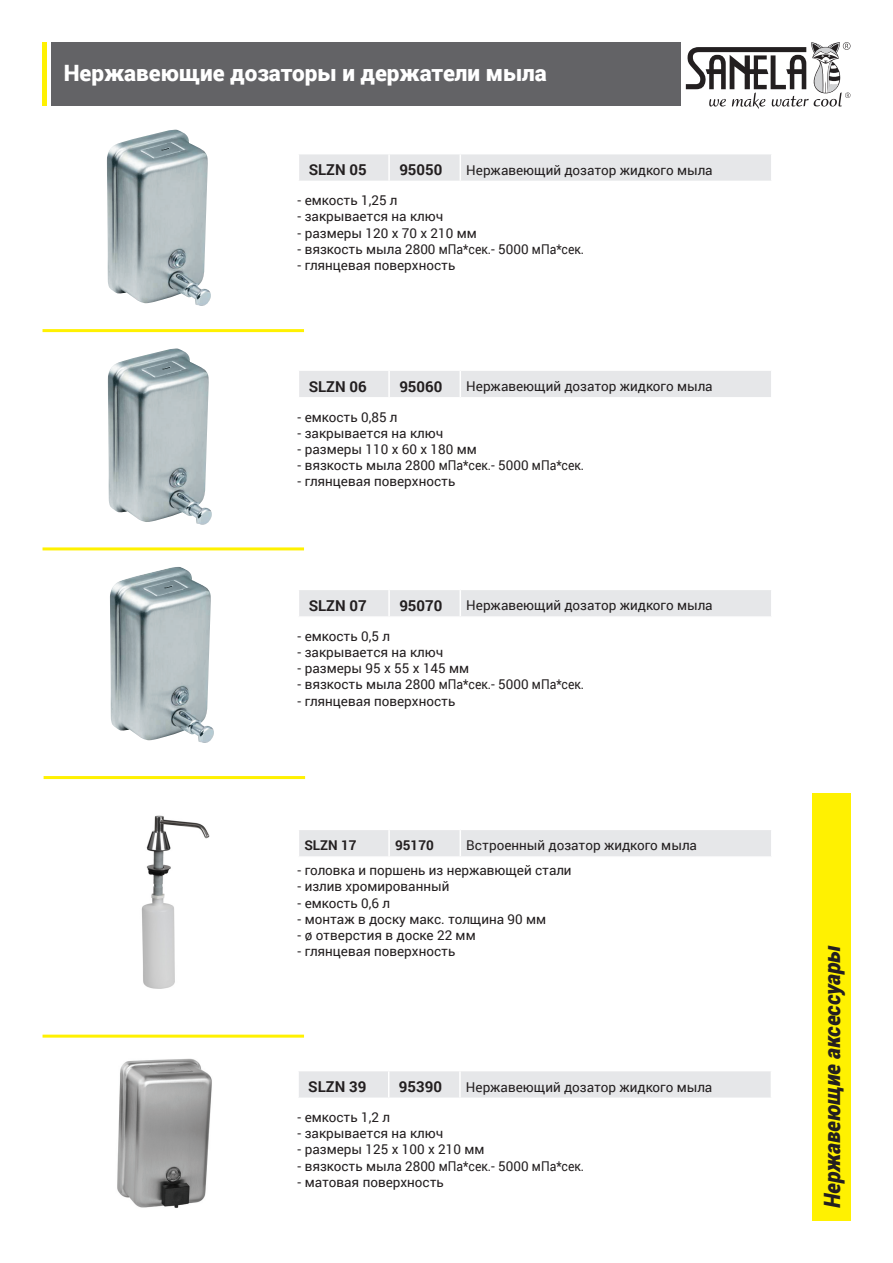
<style>
.page{position:relative;width:893px;height:1263px;background:#fff}
.page>*{position:absolute;margin:0;border:0;box-sizing:border-box;transform-origin:0 0}
.t1{font:900 22.5px "Roboto";color:#fff}
.t2{font:italic 900 22.5px "Roboto";letter-spacing:-.005em;color:#231f20;scale:.95 1}
.t3{font:700 15px "Roboto";color:#231f20}
.t4{font:13.5px "Roboto";color:#231f20}
.t5{font:700 13.5px "Roboto";color:#231f20}
</style>
<div class="page">
<div style="left:51px;top:43px;width:629px;height:63px;background:#636366"></div>
<div style="left:812px;top:793px;width:38px;height:427px;background:#fff101"></div>
<hr style="left:43px;top:43px;width:4px;height:63px;background:#fff101">
<img style="left:107px;top:130px;width:104px;height:176px">
<div style="left:299px;top:154px;width:472px;height:27px;background:#e6e7e9"></div>
<img style="left:107px;top:348px;width:105px;height:177px">
<div style="left:299px;top:371px;width:472px;height:26px;background:#e6e7e9"></div>
<img style="left:110px;top:567px;width:104px;height:176px">
<div style="left:299px;top:590px;width:472px;height:26px;background:#e6e7e9"></div>
<img style="left:117px;top:1058px;width:95px;height:150px">
<div style="left:299px;top:1071px;width:472px;height:26px;background:#e6e7e9"></div>
<hr style="left:43px;top:329px;width:261px;height:3px;background:#fff101">
<hr style="left:43px;top:547px;width:261px;height:3px;background:#fff101">
<hr style="left:43px;top:1035px;width:261px;height:3px;background:#fff101">
<img style="left:141px;top:815px;width:69px;height:174px">
<div style="left:299px;top:830px;width:472px;height:26px;background:#e6e7e9"></div>
<hr style="left:44px;top:776px;width:261px;height:3px;background:#fff101">
<svg style="left:686px;top:42px;width:164px;height:67px"></svg>
<h1 class="t1" style="left:64px;top:57px;width:485px">Нержавеющие дозаторы и держатели мыла</h1>
<p class="t3" style="left:309px;top:159px;width:60px">SLZN 05</p>
<p class="t3" style="left:399px;top:159px;width:45px">95050</p>
<p class="t4" style="left:466px;top:160px;width:248px">Нержавеющий дозатор жидкого мыла</p>
<p class="t4" style="left:298px;top:191px;width:101px">- емкость 1,25 л</p>
<p class="t4" style="left:298px;top:207px;width:147px">- закрывается на ключ</p>
<p class="t4" style="left:298px;top:223px;width:181px">- размеры 120 x 70 x 210 мм</p>
<p class="t4" style="left:298px;top:239px;width:288px">- вязкость мыла 2800 мПа*сек.- 5000 мПа*сек.</p>
<p class="t4" style="left:298px;top:256px;width:159px">- глянцевая поверхность</p>
<p class="t3" style="left:309px;top:376px;width:60px">SLZN 06</p>
<p class="t3" style="left:399px;top:376px;width:45px">95060</p>
<p class="t4" style="left:466px;top:377px;width:248px">Нержавеющий дозатор жидкого мыла</p>
<p class="t4" style="left:298px;top:407px;width:101px">- емкость 0,85 л</p>
<p class="t4" style="left:298px;top:423px;width:147px">- закрывается на ключ</p>
<p class="t4" style="left:298px;top:440px;width:181px">- размеры 110 x 60 x 180 мм</p>
<p class="t4" style="left:298px;top:456px;width:288px">- вязкость мыла 2800 мПа*сек.- 5000 мПа*сек.</p>
<p class="t4" style="left:298px;top:472px;width:159px">- глянцевая поверхность</p>
<p class="t3" style="left:309px;top:595px;width:60px">SLZN 07</p>
<p class="t3" style="left:399px;top:595px;width:45px">95070</p>
<p class="t4" style="left:466px;top:596px;width:248px">Нержавеющий дозатор жидкого мыла</p>
<p class="t4" style="left:298px;top:626px;width:94px">- емкость 0,5 л</p>
<p class="t4" style="left:298px;top:643px;width:147px">- закрывается на ключ</p>
<p class="t4" style="left:298px;top:659px;width:173px">- размеры 95 x 55 x 145 мм</p>
<p class="t4" style="left:298px;top:675px;width:288px">- вязкость мыла 2800 мПа*сек.- 5000 мПа*сек.</p>
<p class="t4" style="left:298px;top:691px;width:159px">- глянцевая поверхность</p>
<p class="t5" style="left:304px;top:836px;width:54px">SLZN 17</p>
<p class="t5" style="left:395px;top:836px;width:40px">95170</p>
<p class="t4" style="left:466px;top:836px;width:232px">Встроенный дозатор жидкого мыла</p>
<p class="t4" style="left:298px;top:861px;width:275px">- головка и поршень из нержавющей стали</p>
<p class="t4" style="left:298px;top:877px;width:153px">- излив хромированный</p>
<p class="t4" style="left:298px;top:893px;width:94px">- емкость 0,6 л</p>
<p class="t4" style="left:298px;top:909px;width:250px">- монтаж в доску макс. толщина 90 мм</p>
<p class="t4" style="left:298px;top:926px;width:180px">- ø отверстия в доске 22 мм</p>
<p class="t4" style="left:298px;top:942px;width:159px">- глянцевая поверхность</p>
<p class="t3" style="left:308px;top:1076px;width:60px">SLZN 39</p>
<p class="t3" style="left:399px;top:1076px;width:45px">95390</p>
<p class="t4" style="left:466px;top:1077px;width:248px">Нержавеющий дозатор жидкого мыла</p>
<p class="t4" style="left:298px;top:1108px;width:94px">- емкость 1,2 л</p>
<p class="t4" style="left:298px;top:1124px;width:147px">- закрывается на ключ</p>
<p class="t4" style="left:298px;top:1140px;width:188px">- размеры 125 x 100 x 210 мм</p>
<p class="t4" style="left:298px;top:1156px;width:288px">- вязкость мыла 2800 мПа*сек.- 5000 мПа*сек.</p>
<p class="t4" style="left:298px;top:1172px;width:148px">- матовая поверхность</p>
<h1 class="t2" style="left:816px;top:1208px;width:277px;rotate:-90deg">Нержавеющие аксессуары</h1>
</div>
